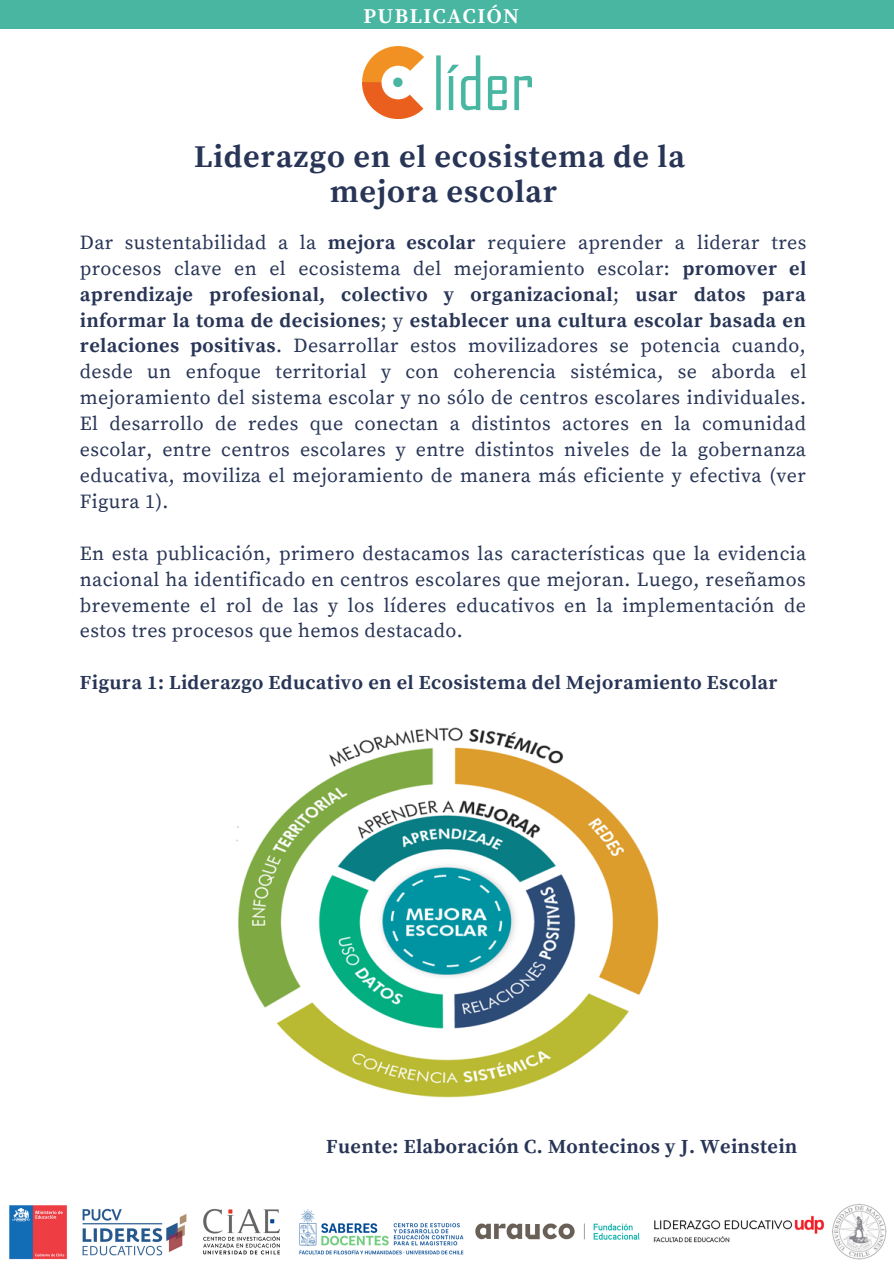
<style>
.page{position:relative;width:894px;height:1264px;background:#fff}
.page>*{position:absolute;margin:0;border:0;box-sizing:border-box;transform-origin:0 0}
.t1{font:700 31.5px "Source Serif Pro";letter-spacing:.025em;color:#283556}
.t2{font:700 21px "Source Serif Pro";letter-spacing:.07em;color:#fff}
.t3{font:19.8px/26px "Source Serif Pro";letter-spacing:.02em;color:#283556;text-align:justify}
.t4{font:700 19.8px "Source Serif Pro";letter-spacing:.02em;color:#283556}
.s1{font-weight:700}
</style>
<div class="page">
<div style="left:0;top:0;width:893px;height:1263px;background:#48b6a1"></div>
<div style="left:0;top:29px;width:893px;height:1234px;background:#fff"></div>
<img style="left:362px;top:47px;width:169px;height:72px">
<img style="left:236px;top:727px;width:423px;height:371px">
<img style="left:9px;top:1203px;width:878px;height:57px">
<p class="t2" style="left:363px;top:4px;width:157px">PUBLICACIÓN</p>
<p class="t1" style="left:194px;top:138px;width:492px">Liderazgo en el ecosistema de la</p>
<p class="t1" style="left:329px;top:173px;width:229px">mejora escolar</p>
<p class="t3" style="left:80px;top:230px;width:728px">Dar sustentabilidad a la <span class="s1">mejora escolar</span> requiere aprender a liderar tres procesos clave en el ecosistema del mejoramiento escolar: <span class="s1">promover el aprendizaje profesional, colectivo y organizacional</span>; <span class="s1">usar datos para informar la toma de decisiones</span>; y <span class="s1">establecer una cultura escolar basada en relaciones positivas</span>. Desarrollar estos movilizadores se potencia cuando, desde un enfoque territorial y con coherencia sistémica, se aborda el mejoramiento del sistema escolar y no sólo de centros escolares individuales.<br>El desarrollo de redes que conectan a distintos actores en la comunidad escolar, entre centros escolares y entre distintos niveles de la gobernanza educativa, moviliza el mejoramiento de manera más eficiente y efectiva (ver Figura 1).</p>
<p class="t3" style="left:80px;top:541px;width:727px">En esta publicación, primero destacamos las características que la evidencia nacional ha identificado en centros escolares que mejoran. Luego, reseñamos brevemente el rol de las y los líderes educativos en la implementación de estos tres procesos que hemos destacado.</p>
<p class="t4" style="left:80px;top:671px;width:699px">Figura 1: Liderazgo Educativo en el Ecosistema del Mejoramiento Escolar</p>
<p class="t4" style="left:326px;top:1134px;width:472px">Fuente: Elaboración C. Montecinos y J. Weinstein</p>
</div>
